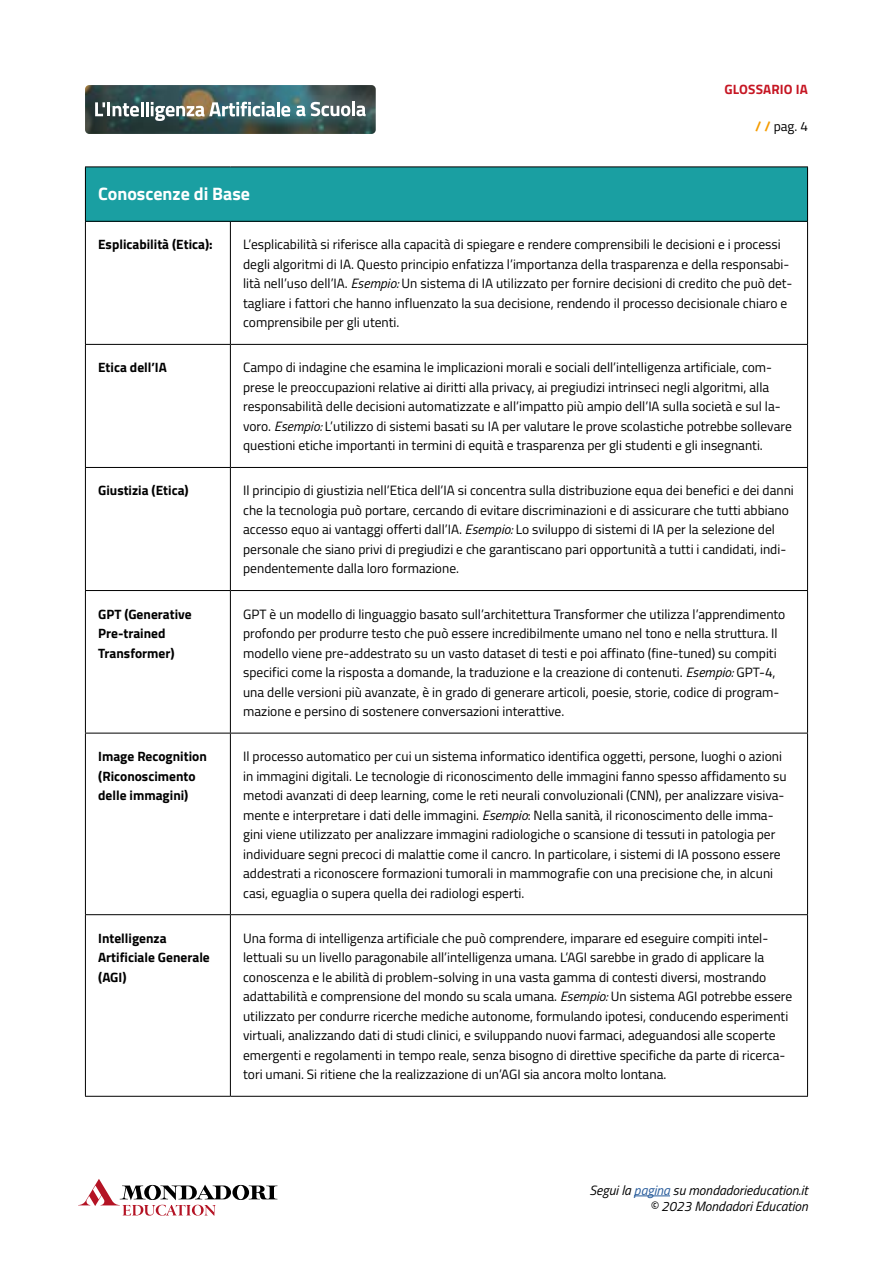
<style>
.page{position:relative;width:893px;height:1263px;background:#fff}
.page>*{position:absolute;margin:0;border:0;box-sizing:border-box;transform-origin:0 0}
.t1{font:700 18px "Titillium Web";color:#fff}
.t2{font:13.5px/19.5px "Titillium Web";color:#000}
.t3{font:700 13.5px/19.5px "Titillium Web";color:#000}
.t4{font:italic 13.5px/16.2px "Titillium Web";color:#000;text-align:right}
.t5{font:700 13.5px "Titillium Web";letter-spacing:.01em;color:#c61623}
.s1{font-weight:700;color:#f59c00}
.s2{font-style:italic}
.s3{color:#275b9b}
</style>
<div class="page">
<img style="left:85px;top:85px;width:291px;height:49px">
<svg style="left:78px;top:1179px;width:199px;height:37px"></svg>
<hr style="left:634px;top:1195px;width:36px;height:1px;background:#275b9b">
<svg style="left:95px;top:102px;width:10px;height:14px"></svg>
<hr style="left:107px;top:102px;width:3px;height:14px;background:#fff">
<svg style="left:113px;top:102px;width:30px;height:15px"></svg>
<hr style="left:146px;top:102px;width:3px;height:14px;background:#fff">
<svg style="left:151px;top:102px;width:124px;height:19px"></svg>
<hr style="left:277px;top:102px;width:3px;height:14px;background:#fff">
<svg style="left:281px;top:106px;width:9px;height:11px"></svg>
<svg style="left:296px;top:106px;width:9px;height:10px"></svg>
<svg style="left:311px;top:102px;width:39px;height:14px"></svg>
<hr style="left:352px;top:102px;width:3px;height:14px;background:#fff">
<svg style="left:356px;top:106px;width:10px;height:10px"></svg>
<div style="left:85px;top:167px;width:722px;height:54px;background:#1a9fa2"></div>
<hr style="left:85px;top:167px;width:145px;height:1px;background:#000">
<hr style="left:85px;top:167px;width:1px;height:54px;background:#000">
<hr style="left:230px;top:167px;width:578px;height:1px;background:#000">
<hr style="left:807px;top:167px;width:1px;height:54px;background:#000">
<hr style="left:85px;top:221px;width:145px;height:1px;background:#000">
<hr style="left:230px;top:221px;width:578px;height:1px;background:#000">
<hr style="left:85px;top:222px;width:1px;height:122px;background:#000">
<hr style="left:230px;top:222px;width:1px;height:122px;background:#000">
<hr style="left:807px;top:222px;width:1px;height:122px;background:#000">
<hr style="left:85px;top:344px;width:145px;height:1px;background:#000">
<hr style="left:85px;top:345px;width:1px;height:122px;background:#000">
<hr style="left:230px;top:344px;width:578px;height:1px;background:#000">
<hr style="left:230px;top:345px;width:1px;height:122px;background:#000">
<hr style="left:807px;top:345px;width:1px;height:122px;background:#000">
<hr style="left:85px;top:467px;width:145px;height:1px;background:#000">
<hr style="left:85px;top:468px;width:1px;height:122px;background:#000">
<hr style="left:230px;top:467px;width:578px;height:1px;background:#000">
<hr style="left:230px;top:468px;width:1px;height:122px;background:#000">
<hr style="left:807px;top:468px;width:1px;height:122px;background:#000">
<hr style="left:85px;top:590px;width:145px;height:1px;background:#000">
<hr style="left:85px;top:591px;width:1px;height:142px;background:#000">
<hr style="left:230px;top:590px;width:578px;height:1px;background:#000">
<hr style="left:230px;top:591px;width:1px;height:142px;background:#000">
<hr style="left:807px;top:591px;width:1px;height:142px;background:#000">
<hr style="left:85px;top:733px;width:145px;height:1px;background:#000">
<hr style="left:85px;top:733px;width:1px;height:181px;background:#000">
<hr style="left:230px;top:733px;width:578px;height:1px;background:#000">
<hr style="left:230px;top:733px;width:1px;height:181px;background:#000">
<hr style="left:807px;top:733px;width:1px;height:181px;background:#000">
<hr style="left:85px;top:914px;width:145px;height:1px;background:#000">
<hr style="left:85px;top:915px;width:1px;height:181px;background:#000">
<hr style="left:230px;top:914px;width:578px;height:1px;background:#000">
<hr style="left:230px;top:915px;width:1px;height:181px;background:#000">
<hr style="left:807px;top:915px;width:1px;height:181px;background:#000">
<hr style="left:85px;top:1096px;width:145px;height:1px;background:#000">
<hr style="left:230px;top:1096px;width:578px;height:1px;background:#000">
<p class="t5" style="left:724px;top:79px;width:85px">GLOSSARIO IA</p>
<p class="t2" style="left:755px;top:115px;width:54px"><span class="s1">/ /</span> pag. 4</p>
<h1 class="t1" style="left:98px;top:180px;width:153px">Conoscenze di Base</h1>
<p class="t3" style="left:98px;top:234px;width:116px">Esplicabilità (Etica):</p>
<p class="t2" style="left:243px;top:234px;width:551px">L’esplicabilità si riferisce alla capacità di spiegare e rendere comprensibili le decisioni e i processi degli algoritmi di IA. Questo principio enfatizza l’importanza della trasparenza e della responsabi&shy;lità nell’uso dell’IA. <span class="s2">Esempio:</span> Un sistema di IA utilizzato per fornire decisioni di credito che può det&shy;tagliare i fattori che hanno influenzato la sua decisione, rendendo il processo decisionale chiaro e comprensibile per gli utenti.</p>
<p class="t3" style="left:98px;top:357px;width:70px">Etica dell’IA</p>
<p class="t2" style="left:243px;top:357px;width:550px">Campo di indagine che esamina le implicazioni morali e sociali dell’intelligenza artificiale, com&shy;prese le preoccupazioni relative ai diritti alla privacy, ai pregiudizi intrinseci negli algoritmi, alla responsabilità delle decisioni automatizzate e all’impatto più ampio dell’IA sulla società e sul la&shy;voro. <span class="s2">Esempio:</span> L’utilizzo di sistemi basati su IA per valutare le prove scolastiche potrebbe sollevare questioni etiche importanti in termini di equità e trasparenza per gli studenti e gli insegnanti.</p>
<p class="t3" style="left:98px;top:480px;width:92px">Giustizia (Etica)</p>
<p class="t2" style="left:243px;top:480px;width:552px">Il principio di giustizia nell’Etica dell’IA si concentra sulla distribuzione equa dei benefici e dei danni che la tecnologia può portare, cercando di evitare discriminazioni e di assicurare che tutti abbiano accesso equo ai vantaggi offerti dall’IA. <span class="s2">Esempio:</span> Lo sviluppo di sistemi di IA per la selezione del personale che siano privi di pregiudizi e che garantiscano pari opportunità a tutti i candidati, indi&shy;pendentemente dalla loro formazione.</p>
<p class="t3" style="left:98px;top:603px;width:95px">GPT (Generative<br>Pre-trained<br>Transformer)</p>
<p class="t2" style="left:243px;top:603px;width:544px">GPT è un modello di linguaggio basato sull’architettura Transformer che utilizza l’apprendimento profondo per produrre testo che può essere incredibilmente umano nel tono e nella struttura. Il modello viene pre-addestrato su un vasto dataset di testi e poi affinato (fine-tuned) su compiti specifici come la risposta a domande, la traduzione e la creazione di contenuti. <span class="s2">Esempio:</span> GPT-4, una delle versioni più avanzate, è in grado di generare articoli, poesie, storie, codice di program&shy;mazione e persino di sostenere conversazioni interattive.</p>
<p class="t3" style="left:98px;top:746px;width:110px">Image Recognition (Riconoscimento delle immagini)</p>
<p class="t2" style="left:243px;top:746px;width:545px">Il processo automatico per cui un sistema informatico identifica oggetti, persone, luoghi o azioni in immagini digitali. Le tecnologie di riconoscimento delle immagini fanno spesso affidamento su metodi avanzati di deep learning, come le reti neurali convoluzionali (CNN), per analizzare visiva&shy;mente e interpretare i dati delle immagini. <span class="s2">Esempio</span>: Nella sanità, il riconoscimento delle imma&shy;gini viene utilizzato per analizzare immagini radiologiche o scansione di tessuti in patologia per individuare segni precoci di malattie come il cancro. In particolare, i sistemi di IA possono essere addestrati a riconoscere formazioni tumorali in mammografie con una precisione che, in alcuni casi, eguaglia o supera quella dei radiologi esperti.</p>
<p class="t3" style="left:98px;top:927px;width:113px">Intelligenza<br>Artificiale Generale (AGI)</p>
<p class="t2" style="left:243px;top:927px;width:550px">Una forma di intelligenza artificiale che può comprendere, imparare ed eseguire compiti intel&shy;lettuali su un livello paragonabile all’intelligenza umana. L’AGI sarebbe in grado di applicare la conoscenza e le abilità di problem-solving in una vasta gamma di contesti diversi, mostrando adattabilità e comprensione del mondo su scala umana. <span class="s2">Esempio:</span> Un sistema AGI potrebbe essere utilizzato per condurre ricerche mediche autonome, formulando ipotesi, conducendo esperimenti virtuali, analizzando dati di studi clinici, e sviluppando nuovi farmaci, adeguandosi alle scoperte emergenti e regolamenti in tempo reale, senza bisogno di direttive specifiche da parte di ricerca&shy;tori umani. Si ritiene che la realizzazione di un’AGI sia ancora molto lontana.</p>
<p class="t4" style="left:590px;top:1181px;width:220px">Segui la <span class="s3">pagina</span> su mondadorieducation.it © 2023 Mondadori Education</p>
</div>
